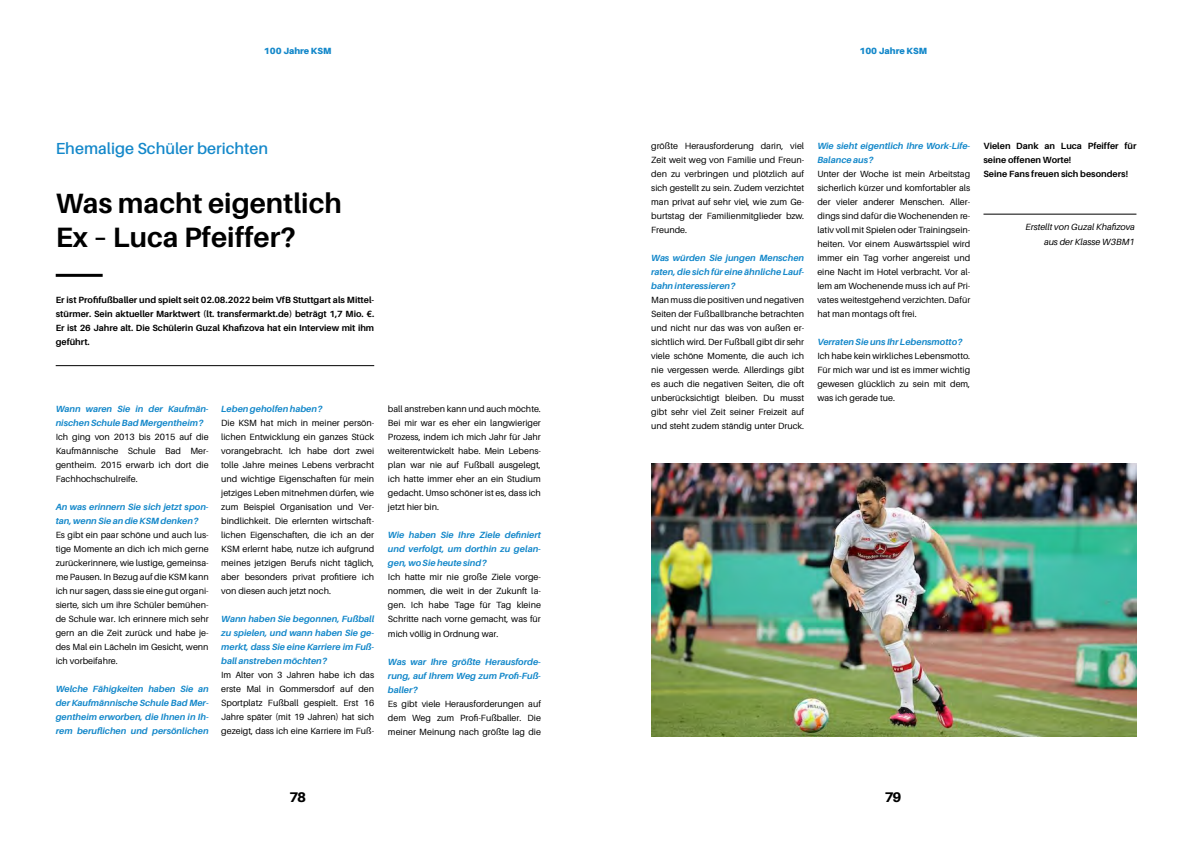
<style>
.page{position:relative;width:1191px;height:842px;background:#fff}
.page>*{position:absolute;margin:0;border:0;box-sizing:border-box;transform-origin:0 0}
.t1{font:700 28px/33.6px "Aileron";color:#000}
.t2{font:600 16px "Aileron";color:#1488ca}
.t3{font:800 14px "Aileron";color:#000}
.t4{font:9px/14px "Aileron";color:#000;text-align:justify}
.t5{font:italic 700 9px/14px "Aileron";color:#1488ca;text-align:justify}
.t6{font:700 9px/14px "Aileron";color:#000;text-align:justify}
.t7{font:italic 9px/14px "Aileron";color:#000;text-align:right}
.t8{font:900 9px "Aileron";color:#1488ca}
</style>
<div class="page">
<hr style="left:56px;top:365px;width:318px;height:1px;background:#000">
<hr style="left:56px;top:274px;width:47px;height:3px;background:#000">
<img style="left:651px;top:464px;width:485px;height:273px">
<hr style="left:983px;top:214px;width:153px;height:1px;background:#000">
<p class="t8" style="left:264px;top:45px;width:69px">100 Jahre KSM</p>
<h2 class="t2" style="left:56px;top:140px;width:214px">Ehemalige Schüler berichten</h2>
<h1 class="t1" style="left:56px;top:187px;width:287px">Was macht eigentlich<br>Ex – Luca Pfeiffer?</h1>
<p class="t6" style="left:56px;top:293px;width:320px">Er ist Profifußballer und spielt seit 02.08.2022 beim VfB Stuttgart als Mittel&shy;stürmer. Sein aktueller Marktwert (lt. transfermarkt.de) beträgt 1,7 Mio. €.<br>Er ist 26 Jahre alt. Die Schülerin Guzal Khafizova hat ein Interview mit ihm geführt.</p>
<p class="t5" style="left:56px;top:402px;width:154px">Wann waren Sie in der Kaufmän&shy;nischen Schule Bad Mergentheim?</p>
<p class="t4" style="left:56px;top:430px;width:154px">Ich ging von 2013 bis 2015 auf die Kaufmännische Schule Bad Mer&shy;gentheim. 2015 erwarb ich dort die Fachhochschulreife.</p>
<p class="t5" style="left:56px;top:500px;width:154px">An was erinnern Sie sich jetzt spon&shy;tan, wenn Sie an die KSM denken?</p>
<p class="t4" style="left:56px;top:528px;width:154px">Es gibt ein paar schöne und auch lus&shy;tige Momente an dich ich mich gerne zurückerinnere, wie lustige, gemeinsa&shy;me Pausen. In Bezug auf die KSM kann ich nur sagen, dass sie eine gut organi&shy;sierte, sich um ihre Schüler bemühen&shy;de Schule war. Ich erinnere mich sehr gern an die Zeit zurück und habe je&shy;des Mal ein Lächeln im Gesicht, wenn ich vorbeifahre.</p>
<p class="t5" style="left:56px;top:682px;width:154px">Welche Fähigkeiten haben Sie an der Kaufmännische Schule Bad Mer&shy;gentheim erworben, die Ihnen in Ih&shy;rem beruflichen und persönlichen</p>
<p class="t5" style="left:221px;top:402px;width:103px">Leben geholfen haben?</p>
<p class="t4" style="left:221px;top:416px;width:154px">Die KSM hat mich in meiner persön&shy;lichen Entwicklung ein ganzes Stück vorangebracht. Ich habe dort zwei tolle Jahre meines Lebens verbracht und wichtige Eigenschaften für mein jetziges Leben mitnehmen dürfen, wie zum Beispiel Organisation und Ver&shy;bindlichkeit. Die erlernten wirtschaft&shy;lichen Eigenschaften, die ich an der KSM erlernt habe, nutze ich aufgrund meines jetzigen Berufs nicht täglich, aber besonders privat profitiere ich von diesen auch jetzt noch.</p>
<p class="t5" style="left:221px;top:612px;width:154px">Wann haben Sie begonnen, Fußball zu spielen, und wann haben Sie ge&shy;merkt, dass Sie eine Karriere im Fuß&shy;ball anstreben möchten?</p>
<p class="t4" style="left:221px;top:668px;width:154px">Im Alter von 3 Jahren habe ich das erste Mal in Gommersdorf auf den Sportplatz Fußball gespielt. Erst 16<br>Jahre später (mit 19 Jahren) hat sich gezeigt, dass ich eine Karriere im Fuß-</p>
<p class="t4" style="left:388px;top:402px;width:154px">ball anstreben kann und auch möchte.<br>Bei mir war es eher ein langwieriger Prozess, indem ich mich Jahr für Jahr weiterentwickelt habe. Mein Lebens&shy;plan war nie auf Fußball ausgelegt, ich hatte immer eher an ein Studium gedacht. Umso schöner ist es, dass ich jetzt hier bin.</p>
<p class="t5" style="left:388px;top:528px;width:154px">Wie haben Sie Ihre Ziele definiert und verfolgt, um dorthin zu gelan&shy;gen, wo Sie heute sind?</p>
<p class="t4" style="left:388px;top:570px;width:154px">Ich hatte mir nie große Ziele vorge&shy;nommen, die weit in der Zukunft la&shy;gen. Ich habe Tage für Tag kleine Schritte nach vorne gemacht, was für mich völlig in Ordnung war.</p>
<p class="t5" style="left:388px;top:654px;width:154px">Was war Ihre größte Herausforde&shy;rung, auf Ihrem Weg zum Profi-Fuß&shy;baller?</p>
<p class="t4" style="left:388px;top:696px;width:154px">Es gibt viele Herausforderungen auf dem Weg zum Profi-Fußballer. Die meiner Meinung nach größte lag die</p>
<h3 class="t3" style="left:289px;top:789px;width:18px">78</h3>
<p class="t8" style="left:859px;top:45px;width:69px">100 Jahre KSM</p>
<p class="t4" style="left:651px;top:139px;width:154px">größte Herausforderung darin, viel Zeit weit weg von Familie und Freun&shy;den zu verbringen und plötzlich auf sich gestellt zu sein. Zudem verzichtet man privat auf sehr viel, wie zum Ge&shy;burtstag der Familienmitglieder bzw.<br>Freunde.</p>
<p class="t5" style="left:651px;top:251px;width:154px">Was würden Sie jungen Menschen raten, die sich für eine ähnliche Lauf&shy;bahn interessieren?</p>
<p class="t4" style="left:651px;top:293px;width:154px">Man muss die positiven und negativen Seiten der Fußballbranche betrachten und nicht nur das was von außen er&shy;sichtlich wird. Der Fußball gibt dir sehr viele schöne Momente, die auch ich nie vergessen werde. Allerdings gibt es auch die negativen Seiten, die oft unberücksichtigt bleiben. Du musst gibt sehr viel Zeit seiner Freizeit auf und steht zudem ständig unter Druck.</p>
<p class="t5" style="left:817px;top:139px;width:154px">Wie sieht eigentlich Ihre Work-Life-<br>Balance aus?</p>
<p class="t4" style="left:817px;top:167px;width:154px">Unter der Woche ist mein Arbeitstag sicherlich kürzer und komfortabler als der vieler anderer Menschen. Aller&shy;dings sind dafür die Wochenenden re&shy;lativ voll mit Spielen oder Trainingsein&shy;heiten. Vor einem Auswärtsspiel wird immer ein Tag vorher angereist und eine Nacht im Hotel verbracht. Vor al&shy;lem am Wochenende muss ich auf Pri&shy;vates weitestgehend verzichten. Dafür hat man montags oft frei.</p>
<p class="t5" style="left:817px;top:335px;width:147px">Verraten Sie uns Ihr Lebensmotto?</p>
<p class="t4" style="left:817px;top:349px;width:154px">Ich habe kein wirkliches Lebensmotto.<br>Für mich war und ist es immer wichtig gewesen glücklich zu sein mit dem, was ich gerade tue.</p>
<p class="t6" style="left:983px;top:139px;width:154px;text-align:left">Vielen Dank an Luca Pfeiffer für seine offenen Worte!<br>Seine Fans freuen sich besonders!</p>
<p class="t7" style="left:1025px;top:220px;width:111px">Erstellt von Guzal Khafizova aus der Klasse W3BM1</p>
<h3 class="t3" style="left:885px;top:789px;width:18px">79</h3>
</div>
